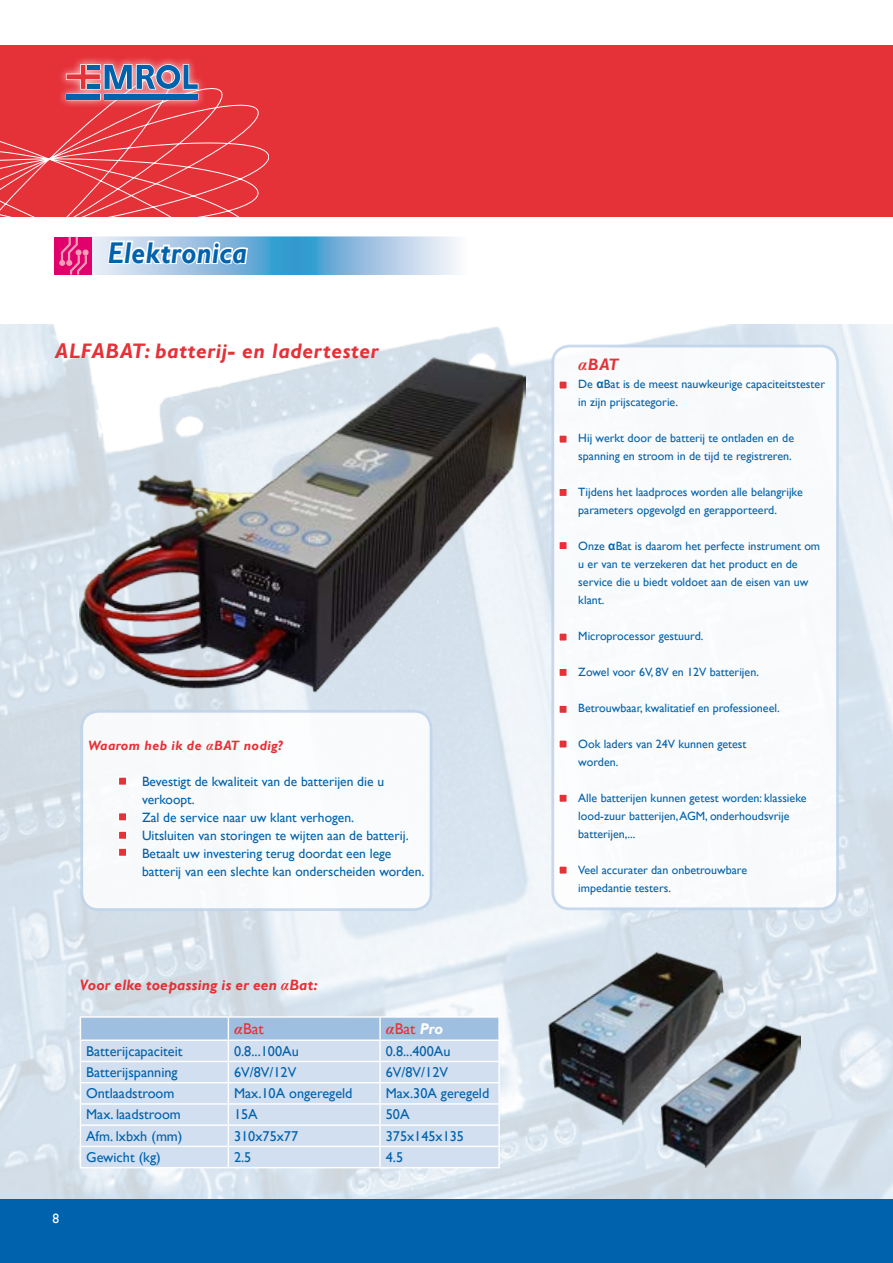
<style>
.page{position:relative;width:893px;height:1263px;background:#fff}
.page>*{position:absolute;margin:0;border:0;box-sizing:border-box;transform-origin:0 0}
.t1{font:italic 700 30px "Gill Sans";letter-spacing:.015em;color:#0062ac;scale:.9 1}
.t2{font:italic 700 21px "Gill Sans";letter-spacing:.03em;color:#e53138}
.t3{font:italic 700 16.5px "Gill Sans";color:#e53138}
.t4{font:15.6px "Gill Sans";color:#e53138}
.t5{font:italic 700 15px "Gill Sans";letter-spacing:.01em;color:#e53138}
.t6{font:14.25px "Gill Sans";color:#0062ac}
.t7{font:13.5px/18px "Gill Sans";color:#0062ac}
.t8{font:italic 700 13.5px "Gill Sans";letter-spacing:.03em;color:#e53138}
.t9{font:13.5px "Gill Sans";color:#fff}
.t10{font:12px/18px "Gill Sans";color:#0062ac}
.s1{font-family:"Times New Roman"}
.s2{font-family:"Times New Roman";font-weight:700;font-style:italic}
.s3{font-weight:700;font-style:italic;color:#fff}
.s4{font-family:"Arial";font-weight:700}
</style>
<div class="page">
<div style="left:0;top:45px;width:893px;height:172px;background:#e53138"></div>
<div style="left:57px;top:56px;width:150px;height:52px;background:#fff;opacity:.75"></div>
<img style="left:0;top:325px;width:893px;height:874px">
<div style="left:0;top:1199px;width:893px;height:64px;background:#0062ac"></div>
<svg style="left:269px;top:238px;width:189px;height:35px;background:#8cbfe0"></svg>
<div style="left:55px;top:235px;width:414px;height:41px;border:2px solid #fff"></div>
<svg style="left:0;top:64px;width:269px;height:212px"></svg>
<img style="left:80px;top:357px;width:446px;height:336px">
<hr style="left:80px;top:1016px;width:148px;height:2px;background:#fff">
<hr style="left:228px;top:1016px;width:152px;height:2px;background:#fff">
<hr style="left:380px;top:1016px;width:120px;height:2px;background:#fff">
<svg style="left:80px;top:1017px;width:420px;height:150px;background:#d0deef"></svg>
<hr style="left:380px;top:1146px;width:120px;height:1px;background:#fff">
<hr style="left:379px;top:1147px;width:2px;height:20px;background:#fff">
<hr style="left:498px;top:1147px;width:2px;height:20px;background:#fff">
<hr style="left:80px;top:1167px;width:148px;height:1px;background:#fff">
<hr style="left:228px;top:1167px;width:152px;height:1px;background:#fff">
<hr style="left:380px;top:1167px;width:120px;height:1px;background:#fff">
<div style="left:82px;top:711px;width:349px;height:199px;background:#f8fafc;border-radius:17px"></div>
<div style="left:80px;top:710px;width:352px;height:201px;border:3px solid #c1d4eb;border-radius:17px"></div>
<div style="left:118px;top:776px;width:9px;height:10px;background:#e53138;border:2px solid #fff"></div>
<div style="left:118px;top:812px;width:9px;height:10px;background:#e53138;border:2px solid #fff"></div>
<div style="left:118px;top:830px;width:9px;height:10px;background:#e53138;border:2px solid #fff"></div>
<div style="left:118px;top:847px;width:9px;height:10px;background:#e53138;border:2px solid #fff"></div>
<div style="left:553px;top:346px;width:285px;height:563px;background:#f8fafc;border-radius:17px"></div>
<div style="left:551px;top:345px;width:288px;height:565px;border:3px solid #c1d4eb;border-radius:17px"></div>
<div style="left:558px;top:380px;width:10px;height:10px;background:#e53138;border:2px solid #fff"></div>
<div style="left:558px;top:434px;width:10px;height:10px;background:#e53138;border:2px solid #fff"></div>
<div style="left:558px;top:704px;width:10px;height:10px;background:#e53138;border:2px solid #fff"></div>
<div style="left:558px;top:487px;width:10px;height:10px;background:#e53138;border:2px solid #fff"></div>
<div style="left:558px;top:541px;width:10px;height:9px;background:#e53138;border:2px solid #fff"></div>
<div style="left:558px;top:632px;width:10px;height:10px;background:#e53138;border:2px solid #fff"></div>
<div style="left:558px;top:667px;width:10px;height:10px;background:#e53138;border:2px solid #fff"></div>
<div style="left:558px;top:739px;width:10px;height:10px;background:#e53138;border:2px solid #fff"></div>
<div style="left:558px;top:793px;width:10px;height:10px;background:#e53138;border:2px solid #fff"></div>
<div style="left:558px;top:865px;width:10px;height:10px;background:#e53138;border:2px solid #fff"></div>
<img style="left:541px;top:945px;width:195px;height:187px">
<img style="left:661px;top:1025px;width:140px;height:143px">
<svg style="left:892px;top:324px;width:1px;height:546px"></svg>
<h1 class="t1" style="left:108px;top:235px;width:156px">Elektronica</h1>
<h2 class="t2" style="left:55px;top:339px;width:325px">ALFABAT: batterij- en ladertester</h2>
<p class="t8" style="left:88px;top:737px;width:196px">Waarom heb ik de <span class="s1">α</span>BAT nodig?</p>
<p class="t7" style="left:142px;top:772px;width:284px">Bevestigt de kwaliteit van de batterijen die u verkoopt.<br>Zal de service naar uw klant verhogen.<br>Uitsluiten van storingen te wijten aan de batterij.<br>Betaalt uw investering terug doordat een lege batterij van een slechte kan onderscheiden worden.</p>
<p class="t5" style="left:80px;top:976px;width:239px">Voor elke toepassing is er een <span class="s1">α</span>Bat:</p>
<h3 class="t4" style="left:234px;top:1019px;width:31px"><span class="s2">α</span>Bat</h3>
<h3 class="t4" style="left:386px;top:1019px;width:59px"><span class="s2">α</span>Bat <span class="s3">Pro</span></h3>
<p class="t9" style="left:52px;top:1210px;width:8px">8</p>
<p class="t6" style="left:86px;top:1043px;width:98px">Batterijcapaciteit</p>
<p class="t6" style="left:234px;top:1043px;width:66px">0.8...100Au</p>
<p class="t6" style="left:386px;top:1043px;width:66px">0.8...400Au</p>
<p class="t6" style="left:86px;top:1064px;width:93px">Batterijspanning</p>
<p class="t6" style="left:234px;top:1064px;width:64px">6V/8V/12V</p>
<p class="t6" style="left:386px;top:1064px;width:64px">6V/8V/12V</p>
<p class="t6" style="left:86px;top:1085px;width:90px">Ontlaadstroom</p>
<p class="t6" style="left:234px;top:1085px;width:120px">Max.10A ongeregeld</p>
<p class="t6" style="left:386px;top:1085px;width:105px">Max.30A geregeld</p>
<p class="t6" style="left:86px;top:1106px;width:96px">Max. laadstroom</p>
<p class="t6" style="left:234px;top:1106px;width:25px">15A</p>
<p class="t6" style="left:386px;top:1106px;width:25px">50A</p>
<p class="t6" style="left:86px;top:1127px;width:98px">Afm. lxbxh (mm)</p>
<p class="t6" style="left:234px;top:1127px;width:66px">310x75x77</p>
<p class="t6" style="left:386px;top:1127px;width:80px">375x145x135</p>
<p class="t6" style="left:86px;top:1149px;width:76px">Gewicht (kg)</p>
<p class="t6" style="left:234px;top:1149px;width:19px">2.5</p>
<p class="t6" style="left:386px;top:1149px;width:19px">4.5</p>
<h3 class="t3" style="left:578px;top:354px;width:42px"><span class="s1">α</span>BAT</h3>
<p class="t10" style="left:578px;top:375px;width:248px">De <span class="s4">α</span>Bat is de meest nauwkeurige capaciteitstester in zijn prijscategorie.</p>
<p class="t10" style="left:578px;top:429px;width:217px">Hij werkt door de batterij te ontladen en de spanning en stroom in de tijd te registreren.</p>
<p class="t10" style="left:578px;top:483px;width:226px">Tijdens het laadproces worden alle belangrijke parameters opgevolgd en gerapporteerd.</p>
<p class="t10" style="left:578px;top:537px;width:243px">Onze <span class="s4">α</span>Bat is daarom het perfecte instrument om u er van te verzekeren dat het product en de service die u biedt voldoet aan de eisen van uw klant.</p>
<p class="t10" style="left:578px;top:627px;width:127px">Microprocessor gestuurd.</p>
<p class="t10" style="left:578px;top:663px;width:182px">Zowel voor 6V, 8V en 12V batterijen.</p>
<p class="t10" style="left:578px;top:699px;width:203px">Betrouwbaar, kwalitatief en professioneel.</p>
<p class="t10" style="left:578px;top:735px;width:170px">Ook laders van 24V kunnen getest worden.</p>
<p class="t10" style="left:578px;top:789px;width:230px">Alle batterijen kunnen getest worden: klassieke lood-zuur batterijen, AGM, onderhoudsvrije batterijen,...</p>
<p class="t10" style="left:578px;top:861px;width:170px">Veel accurater dan onbetrouwbare impedantie testers.</p>
</div>
